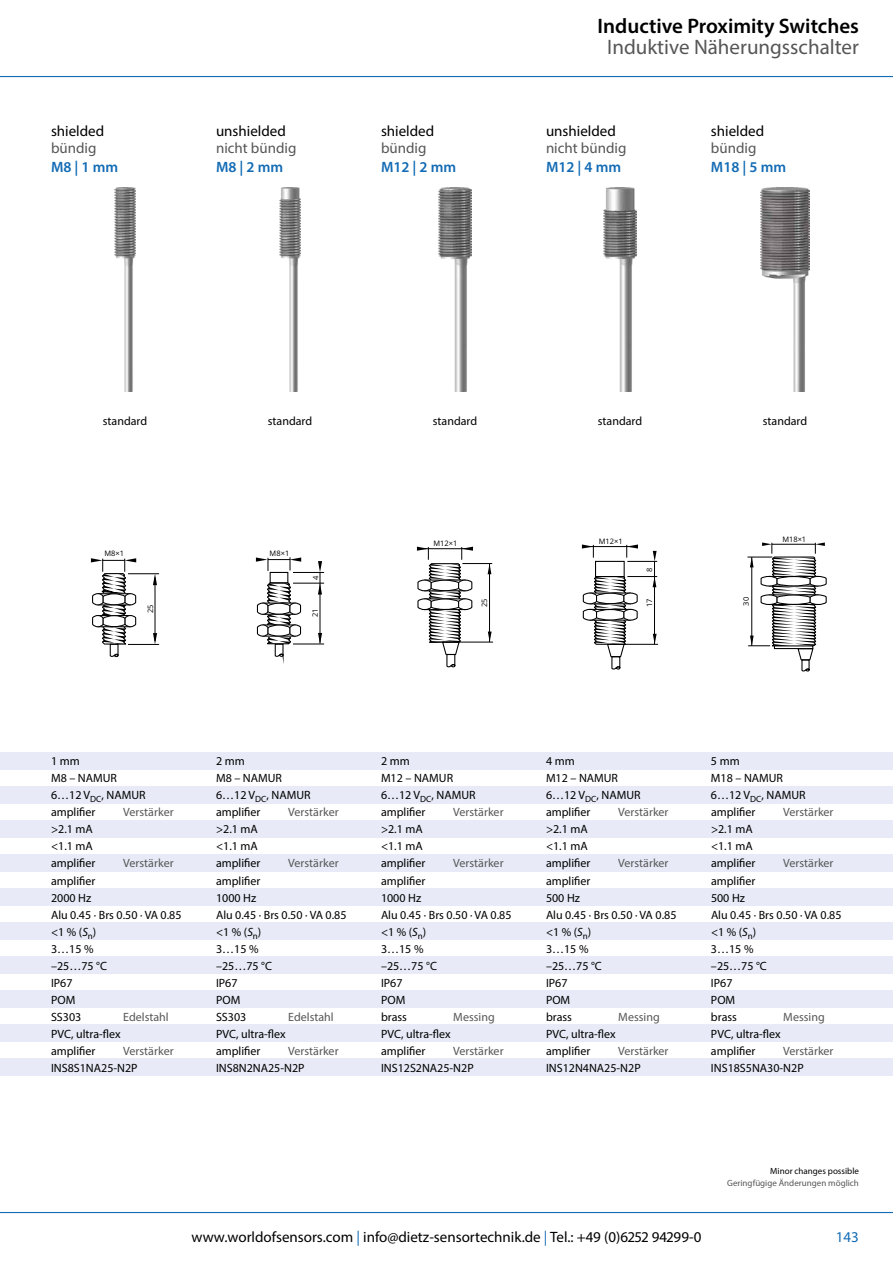
<style>
.page{position:relative;width:893px;height:1263px;background:#fff}
.page>*{position:absolute;margin:0;border:0;box-sizing:border-box;transform-origin:0 0}
.t1{font:600 21px "Myriad Pro";color:#000}
.t2{font:21px "Myriad Pro";color:#565656}
.t3{font:15px "Myriad Pro";color:#000}
.t4{font:15px "Myriad Pro";color:#565656}
.t5{font:600 15px "Myriad Pro";color:#126bb4}
.t6{font:15px "Myriad Pro";color:#126bb4}
.t7{font:12px/17px "Myriad Pro";color:#000}
.t8{font:12px "Myriad Pro";color:#565656}
.t9{font:9px "Myriad Pro";color:#565656}
.t10{font:9px "Myriad Pro";color:#000}
.t11{font:7.5px "Xecro Sans";color:#000}
.s1{font-style:italic}
.s2{color:#126bb4}
</style>
<div class="page">
<hr style="left:0;top:1212px;width:893px;height:1px;background:#126bb4">
<div style="left:0;top:1059px;width:893px;height:17px;background:#e8ebf7"></div>
<hr style="left:0;top:76px;width:893px;height:1px;background:#126bb4">
<div style="left:0;top:1025px;width:893px;height:17px;background:#e8ebf7"></div>
<div style="left:0;top:991px;width:893px;height:17px;background:#e8ebf7"></div>
<div style="left:0;top:957px;width:893px;height:17px;background:#e8ebf7"></div>
<div style="left:0;top:923px;width:893px;height:17px;background:#e8ebf7"></div>
<div style="left:0;top:889px;width:893px;height:17px;background:#e8ebf7"></div>
<div style="left:0;top:855px;width:893px;height:17px;background:#e8ebf7"></div>
<div style="left:0;top:821px;width:893px;height:17px;background:#e8ebf7"></div>
<div style="left:0;top:787px;width:893px;height:17px;background:#e8ebf7"></div>
<div style="left:0;top:753px;width:893px;height:17px;background:#e8ebf7"></div>
<img style="left:114px;top:187px;width:22px;height:204px">
<hr style="left:155px;top:577px;width:1px;height:64px;background:#000">
<hr style="left:128px;top:644px;width:31px;height:1px;background:#000">
<hr style="left:128px;top:573px;width:31px;height:1px;background:#000">
<svg style="left:153px;top:574px;width:4px;height:11px"></svg>
<svg style="left:153px;top:633px;width:4px;height:11px"></svg>
<svg style="left:91px;top:558px;width:46px;height:99px"></svg>
<img style="left:279px;top:187px;width:22px;height:204px">
<div style="left:270px;top:572px;width:18px;height:11px;border:1px solid #000"></div>
<hr style="left:320px;top:572px;width:1px;height:71px;background:#000">
<hr style="left:293px;top:644px;width:31px;height:1px;background:#000">
<hr style="left:293px;top:583px;width:31px;height:1px;background:#000">
<hr style="left:293px;top:572px;width:31px;height:1px;background:#000">
<svg style="left:318px;top:583px;width:4px;height:11px"></svg>
<svg style="left:318px;top:633px;width:4px;height:11px"></svg>
<svg style="left:318px;top:561px;width:4px;height:11px"></svg>
<svg style="left:256px;top:557px;width:45px;height:14px"></svg>
<svg style="left:256px;top:582px;width:46px;height:75px"></svg>
<img style="left:439px;top:187px;width:32px;height:204px">
<hr style="left:459px;top:642px;width:34px;height:1px;background:#000">
<hr style="left:489px;top:563px;width:1px;height:79px;background:#000">
<hr style="left:462px;top:563px;width:30px;height:1px;background:#000">
<svg style="left:488px;top:564px;width:3px;height:10px"></svg>
<svg style="left:488px;top:631px;width:4px;height:11px"></svg>
<svg style="left:417px;top:547px;width:56px;height:121px"></svg>
<img style="left:604px;top:187px;width:32px;height:204px">
<hr style="left:654px;top:561px;width:1px;height:83px;background:#000">
<hr style="left:627px;top:576px;width:30px;height:1px;background:#000">
<hr style="left:627px;top:561px;width:30px;height:1px;background:#000">
<svg style="left:653px;top:577px;width:3px;height:10px"></svg>
<svg style="left:653px;top:551px;width:4px;height:10px"></svg>
<hr style="left:584px;top:546px;width:51px;height:1px;background:#000">
<svg style="left:582px;top:544px;width:12px;height:14px"></svg>
<svg style="left:626px;top:544px;width:12px;height:14px"></svg>
<div style="left:595px;top:561px;width:30px;height:16px;border:1px solid #000"></div>
<hr style="left:624px;top:644px;width:34px;height:1px;background:#000">
<svg style="left:653px;top:634px;width:4px;height:10px"></svg>
<svg style="left:582px;top:575px;width:56px;height:95px"></svg>
<img style="left:761px;top:187px;width:48px;height:204px">
<svg style="left:747px;top:542px;width:80px;height:130px"></svg>
<p class="t3" style="left:51px;top:122px;width:55px">shielded</p>
<p class="t4" style="left:51px;top:139px;width:47px">bündig</p>
<p class="t5" style="left:51px;top:157px;width:69px">M8 | 1 mm</p>
<p class="t3" style="left:216px;top:122px;width:71px">unshielded</p>
<p class="t4" style="left:216px;top:139px;width:82px">nicht bündig</p>
<p class="t5" style="left:216px;top:157px;width:69px">M8 | 2 mm</p>
<p class="t3" style="left:381px;top:122px;width:55px">shielded</p>
<p class="t4" style="left:381px;top:139px;width:47px">bündig</p>
<p class="t5" style="left:381px;top:157px;width:77px">M12 | 2 mm</p>
<h1 class="t1" style="left:597px;top:12px;width:263px">Inductive Proximity Switches</h1>
<h1 class="t2" style="left:607px;top:34px;width:253px">Induktive Näherungsschalter</h1>
<p class="t3" style="left:546px;top:122px;width:71px">unshielded</p>
<p class="t4" style="left:546px;top:139px;width:82px">nicht bündig</p>
<p class="t5" style="left:546px;top:157px;width:77px">M12 | 4 mm</p>
<p class="t3" style="left:711px;top:122px;width:55px">shielded</p>
<p class="t4" style="left:711px;top:139px;width:47px">bündig</p>
<p class="t5" style="left:711px;top:157px;width:77px">M18 | 5 mm</p>
<p class="t7" style="left:103px;top:413px;width:46px">standard</p>
<p class="t7" style="left:268px;top:413px;width:46px">standard</p>
<p class="t7" style="left:433px;top:413px;width:46px">standard</p>
<p class="t7" style="left:598px;top:413px;width:46px">standard</p>
<p class="t7" style="left:763px;top:413px;width:46px">standard</p>
<p class="t11" style="left:433px;top:538px;width:25px">M12×1</p>
<p class="t11" style="left:599px;top:536px;width:25px">M12×1</p>
<p class="t11" style="left:782px;top:534px;width:25px">M18×1</p>
<p class="t11" style="left:105px;top:548px;width:21px">M8×1</p>
<p class="t11" style="left:270px;top:548px;width:21px">M8×1</p>
<p class="t11" style="left:644px;top:572px;width:6px;rotate:-90deg">8</p>
<p class="t11" style="left:145px;top:613px;width:10px;rotate:-90deg">25</p>
<p class="t11" style="left:310px;top:580px;width:6px;rotate:-90deg">4</p>
<p class="t11" style="left:310px;top:617px;width:10px;rotate:-90deg">21</p>
<p class="t11" style="left:479px;top:607px;width:10px;rotate:-90deg">25</p>
<p class="t11" style="left:644px;top:607px;width:10px;rotate:-90deg">17</p>
<p class="t11" style="left:741px;top:605px;width:10px;rotate:-90deg">30</p>
<p class="t7" style="left:51px;top:753px;width:96px">1 mm<br>M8 – NAMUR<br>6…12 V<sub>DC</sub>, NAMUR amplifier</p>
<p class="t8" style="left:123px;top:805px;width:52px">Verstärker</p>
<p class="t7" style="left:216px;top:753px;width:96px">2 mm<br>M8 – NAMUR<br>6…12 V<sub>DC</sub>, NAMUR amplifier</p>
<p class="t8" style="left:288px;top:805px;width:52px">Verstärker</p>
<p class="t7" style="left:381px;top:753px;width:96px">2 mm<br>M12 – NAMUR<br>6…12 V<sub>DC</sub>, NAMUR amplifier</p>
<p class="t8" style="left:453px;top:805px;width:52px">Verstärker</p>
<p class="t7" style="left:546px;top:753px;width:96px">4 mm<br>M12 – NAMUR<br>6…12 V<sub>DC</sub>, NAMUR amplifier</p>
<p class="t8" style="left:618px;top:805px;width:52px">Verstärker</p>
<p class="t7" style="left:711px;top:753px;width:96px">5 mm<br>M18 – NAMUR<br>6…12 V<sub>DC</sub>, NAMUR amplifier</p>
<p class="t8" style="left:783px;top:805px;width:52px">Verstärker</p>
<p class="t7" style="left:51px;top:821px;width:46px">&gt;2.1 mA &lt;1.1 mA amplifier</p>
<p class="t8" style="left:123px;top:856px;width:52px">Verstärker</p>
<p class="t7" style="left:51px;top:872px;width:132px">amplifier<br>2000 Hz<br>Alu 0.45 · Brs 0.50 · VA 0.85 &lt;1 % (<span class="s1">S</span><sub>n</sub>)<br>3…15 %<br>–25…75 °C<br>IP67<br>POM<br>SS303</p>
<p class="t8" style="left:123px;top:1009px;width:47px">Edelstahl</p>
<p class="t7" style="left:216px;top:821px;width:46px">&gt;2.1 mA &lt;1.1 mA amplifier</p>
<p class="t8" style="left:288px;top:856px;width:52px">Verstärker</p>
<p class="t7" style="left:216px;top:872px;width:132px">amplifier<br>1000 Hz<br>Alu 0.45 · Brs 0.50 · VA 0.85 &lt;1 % (<span class="s1">S</span><sub>n</sub>)<br>3…15 %<br>–25…75 °C<br>IP67<br>POM<br>SS303</p>
<p class="t8" style="left:288px;top:1009px;width:47px">Edelstahl</p>
<p class="t7" style="left:381px;top:821px;width:46px">&gt;2.1 mA &lt;1.1 mA amplifier</p>
<p class="t8" style="left:453px;top:856px;width:52px">Verstärker</p>
<p class="t7" style="left:381px;top:872px;width:132px">amplifier<br>1000 Hz<br>Alu 0.45 · Brs 0.50 · VA 0.85 &lt;1 % (<span class="s1">S</span><sub>n</sub>)<br>3…15 %<br>–25…75 °C<br>IP67<br>POM<br>brass</p>
<p class="t8" style="left:453px;top:1009px;width:43px">Messing</p>
<p class="t7" style="left:546px;top:821px;width:46px">&gt;2.1 mA &lt;1.1 mA amplifier</p>
<p class="t8" style="left:618px;top:856px;width:52px">Verstärker</p>
<p class="t7" style="left:546px;top:872px;width:132px">amplifier<br>500 Hz<br>Alu 0.45 · Brs 0.50 · VA 0.85 &lt;1 % (<span class="s1">S</span><sub>n</sub>)<br>3…15 %<br>–25…75 °C<br>IP67<br>POM<br>brass</p>
<p class="t8" style="left:618px;top:1009px;width:43px">Messing</p>
<p class="t7" style="left:711px;top:821px;width:46px">&gt;2.1 mA &lt;1.1 mA amplifier</p>
<p class="t8" style="left:783px;top:856px;width:52px">Verstärker</p>
<p class="t7" style="left:711px;top:872px;width:132px">amplifier<br>500 Hz<br>Alu 0.45 · Brs 0.50 · VA 0.85 &lt;1 % (<span class="s1">S</span><sub>n</sub>)<br>3…15 %<br>–25…75 °C<br>IP67<br>POM<br>brass</p>
<p class="t8" style="left:783px;top:1009px;width:43px">Messing</p>
<p class="t7" style="left:51px;top:1025px;width:71px">PVC, ultra-flex amplifier</p>
<p class="t8" style="left:123px;top:1043px;width:52px">Verstärker</p>
<p class="t7" style="left:51px;top:1059px;width:88px">INS8S1NA25-N2P</p>
<p class="t7" style="left:216px;top:1025px;width:71px">PVC, ultra-flex amplifier</p>
<p class="t8" style="left:288px;top:1043px;width:52px">Verstärker</p>
<p class="t7" style="left:216px;top:1059px;width:90px">INS8N2NA25-N2P</p>
<p class="t7" style="left:381px;top:1025px;width:71px">PVC, ultra-flex amplifier</p>
<p class="t8" style="left:453px;top:1043px;width:52px">Verstärker</p>
<p class="t7" style="left:381px;top:1059px;width:94px">INS12S2NA25-N2P</p>
<p class="t7" style="left:546px;top:1025px;width:71px">PVC, ultra-flex amplifier</p>
<p class="t8" style="left:618px;top:1043px;width:52px">Verstärker</p>
<p class="t7" style="left:546px;top:1059px;width:96px">INS12N4NA25-N2P</p>
<p class="t7" style="left:711px;top:1025px;width:71px">PVC, ultra-flex amplifier</p>
<p class="t8" style="left:783px;top:1043px;width:52px">Verstärker</p>
<p class="t7" style="left:711px;top:1059px;width:94px">INS18S5NA30-N2P</p>
<p class="t10" style="left:770px;top:1165px;width:90px">Minor changes possible</p>
<p class="t9" style="left:727px;top:1177px;width:133px">Geringfügige Änderungen möglich</p>
<p class="t3" style="left:192px;top:1227px;width:511px">www.worldofsensors.com <span class="s2">|</span> info@dietz-sensortechnik.de <span class="s2">|</span> Tel.: +49 (0)6252 94299-0</p>
<p class="t6" style="left:836px;top:1227px;width:25px">143</p>
</div>
